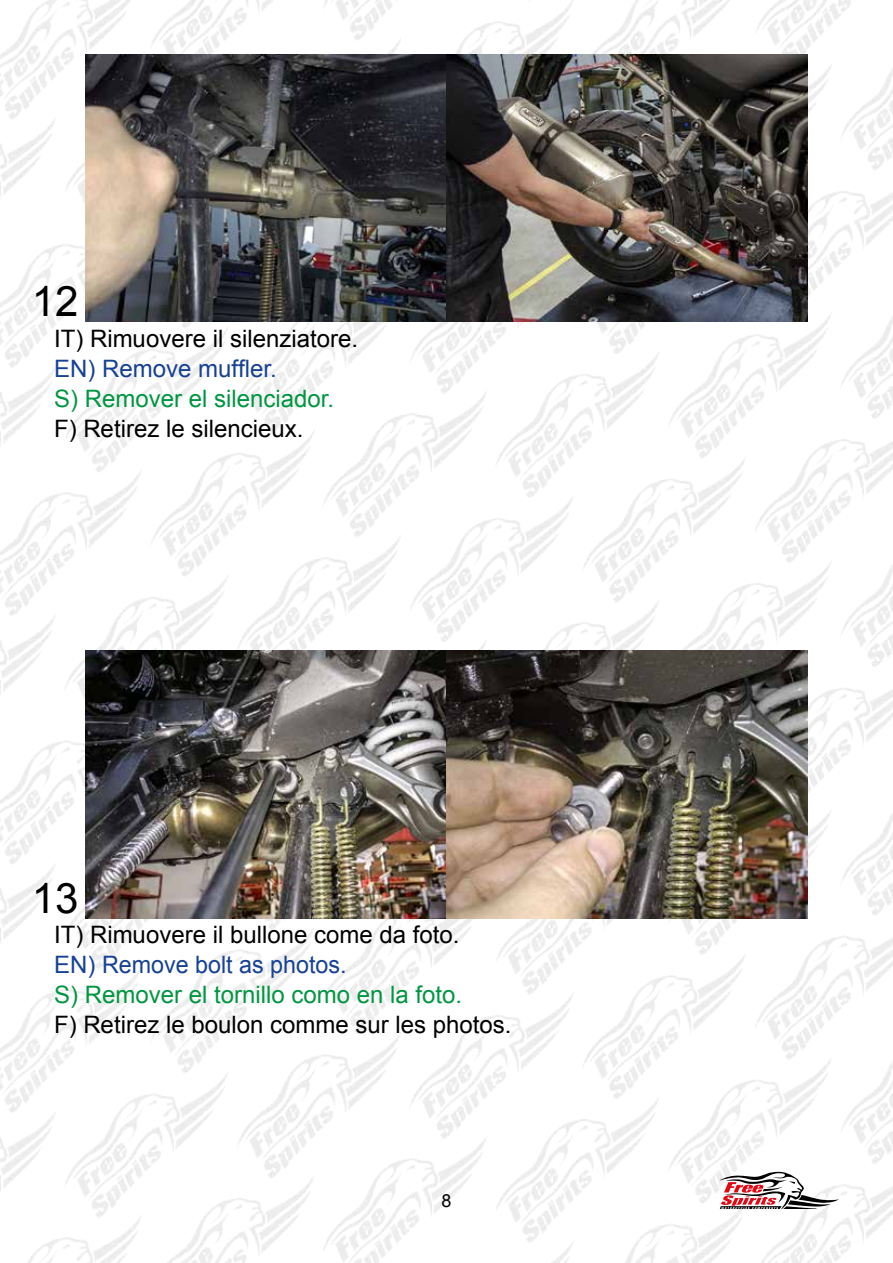
<style>
.page{position:relative;width:893px;height:1263px;background:#fff}
.page>*{position:absolute;margin:0;border:0;box-sizing:border-box;transform-origin:0 0}
.t1{font:42px "Arial";color:#000}
.t2{font:24px "Arial";color:#000}
.t3{font:24px "Arial";color:#009641}
.t4{font:24px "Arial";color:#164194}
.t5{font:18px "Arial";color:#000}
</style>
<div class="page">
<img style="left:0;top:0;width:893px;height:1262px">
<img style="left:85px;top:54px;width:723px;height:268px">
<img style="left:85px;top:651px;width:723px;height:267px">
<h1 class="t1" style="left:32px;top:274px;width:48px">12</h1>
<p class="t2" style="left:54px;top:323px;width:306px">IT) Rimuovere il silenziatore.</p>
<p class="t4" style="left:54px;top:353px;width:224px">EN) Remove muffler.</p>
<p class="t3" style="left:54px;top:383px;width:282px">S) Remover el silenciador.</p>
<p class="t2" style="left:54px;top:413px;width:251px">F) Retirez le silencieux.</p>
<h1 class="t1" style="left:32px;top:870px;width:48px">13</h1>
<p class="t2" style="left:54px;top:919px;width:407px">IT) Rimuovere il bullone come da foto.</p>
<p class="t4" style="left:54px;top:949px;width:294px">EN) Remove bolt as photos.</p>
<p class="t3" style="left:54px;top:979px;width:410px">S) Remover el tornillo como en la foto.</p>
<p class="t2" style="left:54px;top:1009px;width:459px">F) Retirez le boulon comme sur les photos.</p>
<p class="t5" style="left:441px;top:1189px;width:12px">8</p>
</div>
